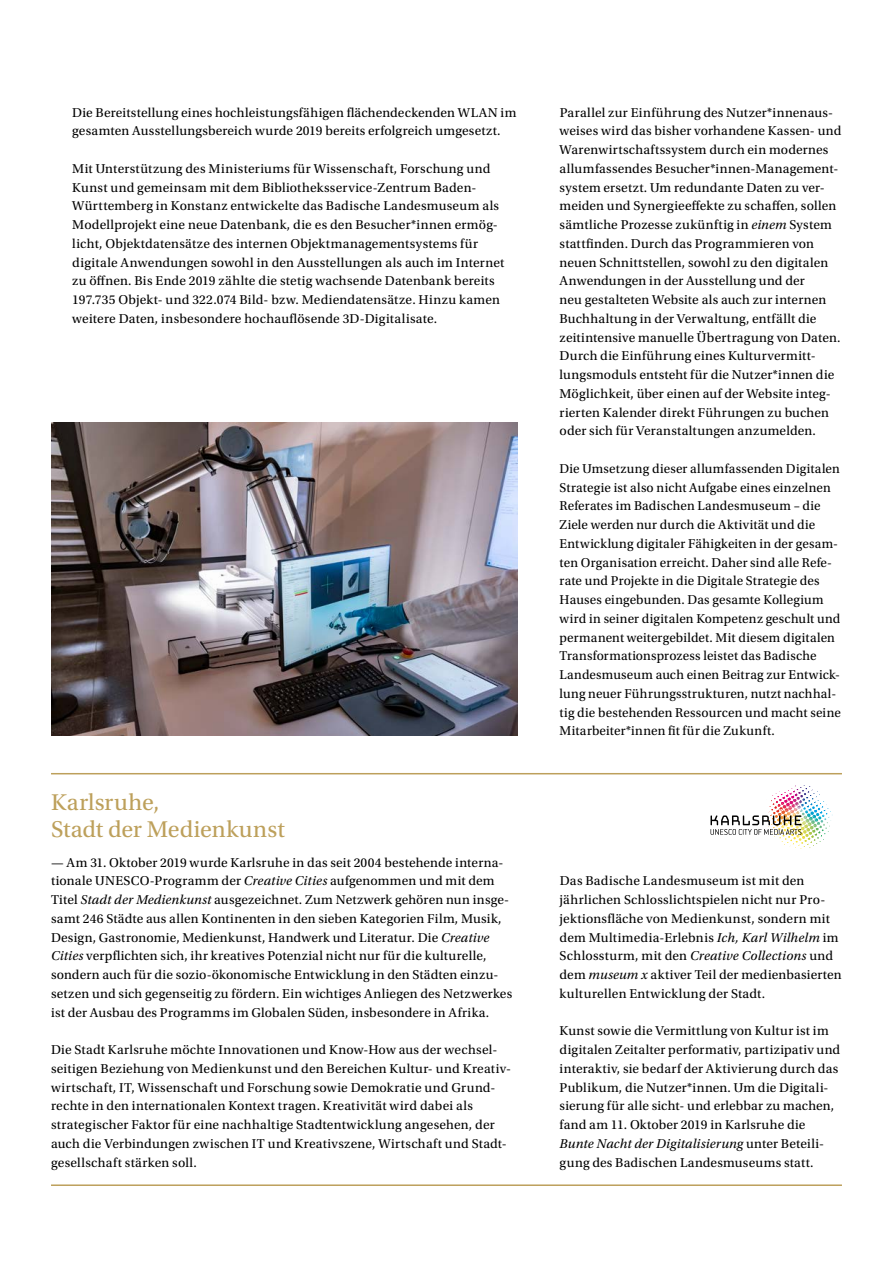
<style>
.page{position:relative;width:893px;height:1263px;background:#fff}
.page>*{position:absolute;margin:0;border:0;box-sizing:border-box;transform-origin:0 0}
.Infokasten_Titel_mit_Linie{font:24px/27px "Utopia Std";color:#bda05b}
.Seite_Fliesstext{font:13.5px/18.8px "Utopia Std";letter-spacing:.015em;color:#000}
.Infokasten_Fließtext_mit_Linie{font:13.5px/18.8px "Utopia Std";letter-spacing:.015em;color:#000}
.s1{font-style:italic}
</style>
<div class="page">
<hr style="left:51px;top:773px;width:791px;height:1px;background:#bda05b">
<img style="left:51px;top:422px;width:466px;height:313px">
<img style="left:710px;top:785px;width:123px;height:64px">
<hr style="left:51px;top:1184px;width:791px;height:2px;background:#bda05b">
<p class="Seite_Fliesstext" style="left:72px;top:103px;width:446px">Die Bereitstellung eines hochleistungsfähigen flächendeckenden WLAN im gesamten Ausstellungsbereich wurde 2019 bereits erfolgreich umgesetzt.</p>
<p class="Seite_Fliesstext" style="left:72px;top:159px;width:434px">Mit Unterstützung des Ministeriums für Wissenschaft, Forschung und Kunst und gemeinsam mit dem Bibliotheksservice-Zentrum Baden-Württemberg in Konstanz entwickelte das Badische Landesmuseum als Modellprojekt eine neue Datenbank, die es den Besucher*innen ermög&shy;licht, Objektdatensätze des internen Objektmanagementsystems für digitale Anwendungen sowohl in den Ausstellungen als auch im Internet zu öffnen. Bis Ende 2019 zählte die stetig wachsende Datenbank bereits 197.735 Objekt- und 322.074 Bild- bzw. Mediendatensätze. Hinzu kamen weitere Daten, insbesondere hochauflösende 3D-Digitalisate.</p>
<h2 class="Infokasten_Titel_mit_Linie" style="left:51px;top:789px;width:235px">Karlsruhe,<br>Stadt der Medienkunst</h2>
<p class="Seite_Fliesstext" style="left:51px;top:853px;width:463px">— Am 31. Oktober 2019 wurde Karlsruhe in das seit 2004 bestehende interna&shy;tionale UNESCO-Programm der <span class="s1">Creative Cities</span> aufgenommen und mit dem Titel <span class="s1">Stadt der Medienkunst</span> ausgezeichnet. Zum Netzwerk gehören nun insge&shy;samt 246 Städte aus allen Kontinenten in den sieben Kategorien Film, Musik, Design, Gastronomie, Medienkunst, Handwerk und Literatur. Die <span class="s1">Creative Cities</span> verpflichten sich, ihr kreatives Potenzial nicht nur für die kulturelle, sondern auch für die sozio-ökonomische Entwicklung in den Städten einzu&shy;setzen und sich gegenseitig zu fördern. Ein wichtiges Anliegen des Netzwerkes ist der Ausbau des Programms im Globalen Süden, insbesondere in Afrika.</p>
<p class="Seite_Fliesstext" style="left:51px;top:1041px;width:460px">Die Stadt Karlsruhe möchte Innovationen und Know-How aus der wechsel&shy;seitigen Beziehung von Medienkunst und den Bereichen Kultur- und Kreativ&shy;wirtschaft, IT, Wissenschaft und Forschung sowie Demokratie und Grund&shy;rechte in den internationalen Kontext tragen. Kreativität wird dabei als strategischer Faktor für eine nachhaltige Stadtentwicklung angesehen, der auch die Verbindungen zwischen IT und Kreativszene, Wirtschaft und Stadt&shy;gesellschaft stärken soll.</p>
<p class="Seite_Fliesstext" style="left:560px;top:103px;width:283px">Parallel zur Einführung des Nutzer*innenaus&shy;weises wird das bisher vorhandene Kassen- und Warenwirtschaftssystem durch ein modernes allumfassendes Besucher*innen-Management&shy;system ersetzt. Um redundante Daten zu ver&shy;meiden und Synergieeffekte zu schaffen, sollen sämtliche Prozesse zukünftig in <span class="s1">einem</span> System stattfinden. Durch das Programmieren von neuen Schnittstellen, sowohl zu den digitalen Anwendungen in der Ausstellung und der<br>neu gestalteten Website als auch zur internen Buchhaltung in der Verwaltung, entfällt die zeitintensive manuelle Übertragung von Daten.<br>Durch die Einführung eines Kulturvermitt&shy;lungsmoduls entsteht für die Nutzer*innen die Möglichkeit, über einen auf der Website integ&shy;rierten Kalender direkt Führungen zu buchen oder sich für Veranstaltungen anzumelden.</p>
<p class="Seite_Fliesstext" style="left:560px;top:459px;width:283px">Die Umsetzung dieser allumfassenden Digitalen Strategie ist also nicht Aufgabe eines einzelnen Referates im Badischen Landesmuseum – die Ziele werden nur durch die Aktivität und die Entwicklung digitaler Fähigkeiten in der gesam&shy;ten Organisation erreicht. Daher sind alle Refe&shy;rate und Projekte in die Digitale Strategie des Hauses eingebunden. Das gesamte Kollegium wird in seiner digitalen Kompetenz geschult und permanent weitergebildet. Mit diesem digitalen Transformationsprozess leistet das Badische Landesmuseum auch einen Beitrag zur Entwick&shy;lung neuer Führungsstrukturen, nutzt nachhal&shy;tig die bestehenden Ressourcen und macht seine Mitarbeiter*innen fit für die Zukunft.</p>
<p class="Seite_Fliesstext" style="left:560px;top:872px;width:284px">Das Badische Landesmuseum ist mit den jährlichen Schlosslichtspielen nicht nur Pro&shy;jektionsfläche von Medienkunst, sondern mit dem Multimedia-Erlebnis <span class="s1">Ich, Karl Wilhelm</span> im Schlossturm, mit den <span class="s1">Creative Collections</span> und dem <span class="s1">museum x</span> aktiver Teil der medienbasierten kulturellen Entwicklung der Stadt.</p>
<p class="Infokasten_Fließtext_mit_Linie" style="left:560px;top:1022px;width:282px">Kunst sowie die Vermittlung von Kultur ist im digitalen Zeitalter performativ, partizipativ und interaktiv, sie bedarf der Aktivierung durch das Publikum, die Nutzer*innen. Um die Digitali&shy;sierung für alle sicht- und erlebbar zu machen, fand am 11. Oktober 2019 in Karlsruhe die <span class="s1">Bunte Nacht der Digitalisierung</span> unter Beteili&shy;gung des Badischen Landesmuseums statt.</p>
</div>
